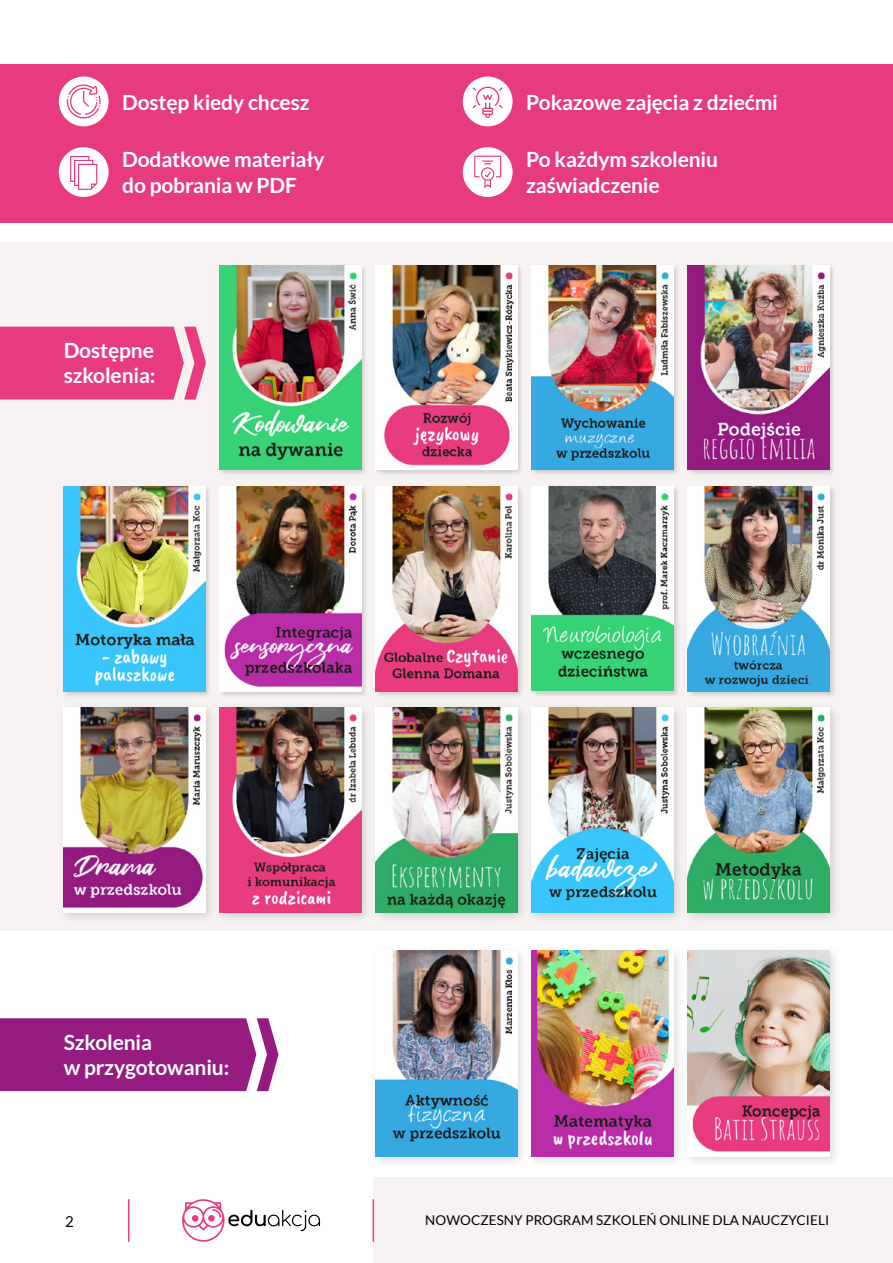
<style>
.page{position:relative;width:893px;height:1263px;background:#fff}
.page>*{position:absolute;margin:0;border:0;box-sizing:border-box;transform-origin:0 0}
.t1{font:700 21px/25.2px "Lato";letter-spacing:-.005em;color:#fff}
.t2{font:15px "Lato";color:#000}
.t3{font:13.5px "Lato";letter-spacing:.005em;color:#000}
</style>
<div class="page">
<div style="left:373px;top:1177px;width:520px;height:86px;background:#f5f2f1"></div>
<hr style="left:373px;top:1199px;width:1px;height:43px;background:#e83b7f">
<svg style="left:182px;top:1199px;width:138px;height:43px"></svg>
<hr style="left:128px;top:1199px;width:2px;height:43px;background:#e83b7f">
<div style="left:0;top:242px;width:893px;height:689px;background:#f5f2f1"></div>
<div style="left:0;top:64px;width:893px;height:158px;background:#e83b7f"></div>
<div style="left:63px;top:486px;width:773px;height:212px;background:#000;opacity:.15"></div>
<img style="left:64px;top:486px;width:142px;height:205px">
<img style="left:220px;top:486px;width:142px;height:205px">
<img style="left:376px;top:486px;width:141px;height:205px">
<img style="left:531px;top:486px;width:142px;height:204px">
<img style="left:687px;top:486px;width:142px;height:205px">
<svg style="left:0;top:327px;width:206px;height:72px;background:#e84887"></svg>
<div style="left:219px;top:264px;width:617px;height:212px;background:#000;opacity:.15"></div>
<img style="left:531px;top:265px;width:142px;height:205px">
<img style="left:687px;top:265px;width:142px;height:205px">
<img style="left:376px;top:265px;width:141px;height:205px">
<img style="left:220px;top:265px;width:142px;height:205px">
<svg style="left:0;top:1018px;width:279px;height:73px;background:#9b2888"></svg>
<div style="left:369px;top:945px;width:473px;height:223px;background:#000;opacity:.15"></div>
<img style="left:531px;top:951px;width:142px;height:205px">
<img style="left:687px;top:951px;width:142px;height:205px">
<img style="left:376px;top:951px;width:141px;height:205px">
<div style="left:59px;top:77px;width:50px;height:49px;background:#fff;border-radius:50%"></div>
<svg style="left:67px;top:84px;width:34px;height:34px"></svg>
<div style="left:463px;top:147px;width:50px;height:50px;background:#fff;border-radius:50%"></div>
<svg style="left:474px;top:149px;width:28px;height:39px"></svg>
<div style="left:463px;top:77px;width:50px;height:49px;background:#fff;border-radius:50%"></div>
<svg style="left:473px;top:87px;width:30px;height:31px"></svg>
<div style="left:58px;top:702px;width:783px;height:222px;background:#000;opacity:.15"></div>
<img style="left:687px;top:708px;width:142px;height:204px">
<img style="left:64px;top:708px;width:142px;height:204px">
<img style="left:220px;top:708px;width:142px;height:204px">
<img style="left:376px;top:708px;width:141px;height:204px">
<img style="left:531px;top:708px;width:142px;height:204px">
<div style="left:687px;top:903px;width:10px;height:9px;background:#2fac66"></div>
<div style="left:59px;top:147px;width:50px;height:50px;background:#fff;border-radius:50%"></div>
<svg style="left:70px;top:156px;width:19px;height:26px"></svg>
<div style="left:74px;top:160px;width:19px;height:26px;background:#fff;border:1px solid #e83b7f"></div>
<svg style="left:77px;top:163px;width:21px;height:27px"></svg>
<p class="t1" style="left:122px;top:90px;width:189px">Dostęp kiedy chcesz</p>
<p class="t1" style="left:122px;top:147px;width:204px">Dodatkowe materiały do pobrania w PDF</p>
<p class="t1" style="left:64px;top:337px;width:93px">Dostępne szkolenia:</p>
<p class="t1" style="left:526px;top:90px;width:253px">Pokazowe zajęcia z dziećmi</p>
<p class="t1" style="left:526px;top:147px;width:193px">Po każdym szkoleniu zaświadczenie</p>
<p class="t1" style="left:64px;top:1029px;width:167px">Szkolenia<br>w przygotowaniu:</p>
<p class="t2" style="left:65px;top:1213px;width:10px">2</p>
<p class="t3" style="left:425px;top:1213px;width:405px">NOWOCZESNY PROGRAM SZKOLEŃ ONLINE DLA NAUCZYCIELI</p>
</div>
